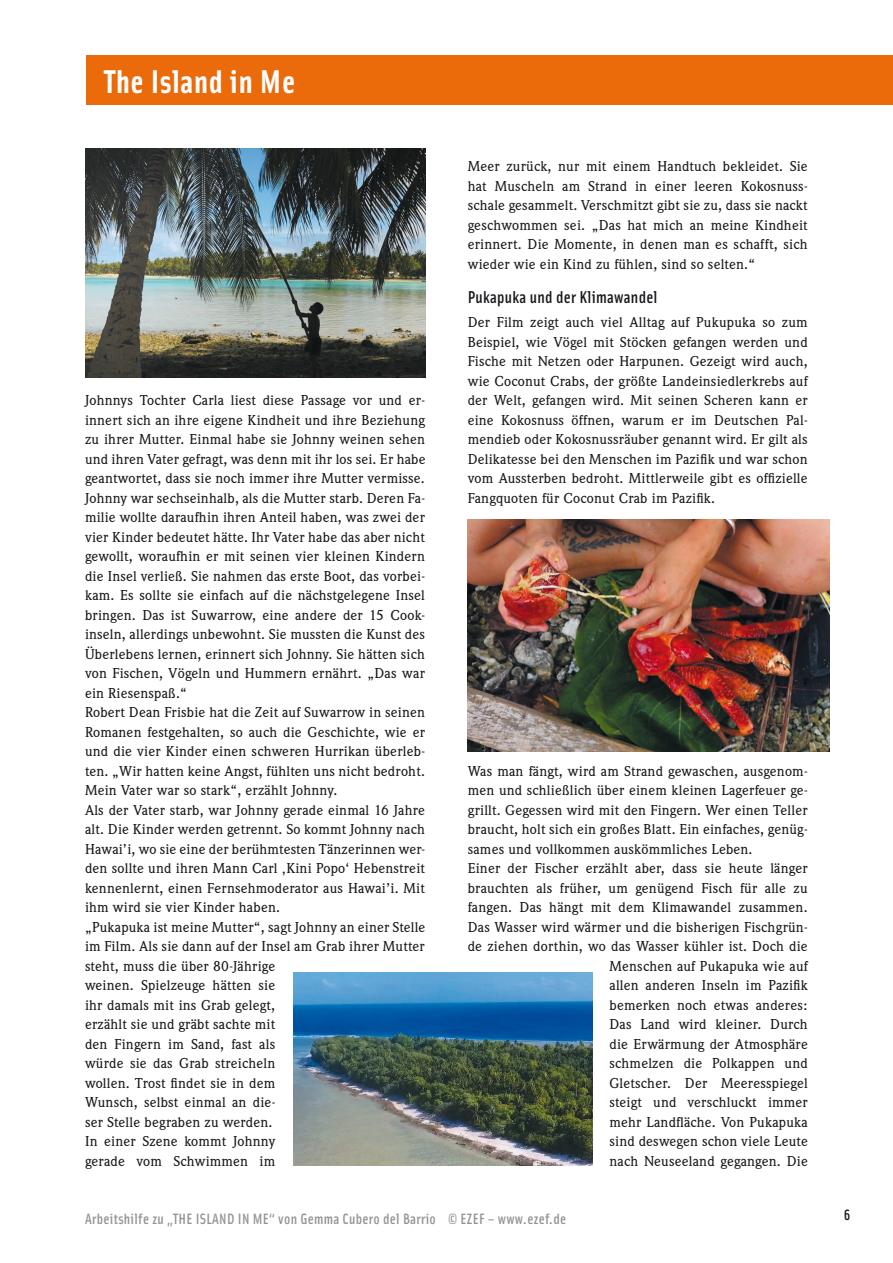
<style>
.page{position:relative;width:893px;height:1263px;background:#fff}
.page>*{position:absolute;margin:0;border:0;box-sizing:border-box;transform-origin:0 0}
.t1{font:33px "Solex Bold Lining";letter-spacing:.02em;color:#fff}
.t2{font:17.25px "Solex Medium Lining";letter-spacing:.015em;color:#1a171c}
.t3{font:500 15px/19.5px "Weidemann";letter-spacing:.015em;color:#1a171c;text-align:justify}
.t4{font:15px "Solex Medium Lining";letter-spacing:.02em;color:#929395}
.t5{font:15px "Solex Medium Lining";color:#1a171c}
</style>
<div class="page">
<div style="left:86px;top:55px;width:806px;height:50px;background:#eb6a0a"></div>
<img style="left:85px;top:149px;width:340px;height:228px">
<img style="left:468px;top:519px;width:361px;height:232px">
<img style="left:293px;top:972px;width:300px;height:193px">
<h1 class="t1" style="left:104px;top:60px;width:192px">The Island in Me</h1>
<p class="t3" style="left:85px;top:390px;width:342px;text-align:left">Johnnys Tochter Carla liest diese Passage vor und er&shy;innert sich an ihre eigene Kindheit und ihre Beziehung zu ihrer Mutter. Einmal habe sie Johnny weinen sehen und ihren Vater gefragt, was denn mit ihr los sei. Er habe geantwortet, dass sie noch immer ihre Mutter vermisse.<br>Johnny war sechseinhalb, als die Mutter starb. Deren Fa&shy;milie wollte daraufhin ihren Anteil haben, was zwei der vier Kinder bedeutet hätte. Ihr Vater habe das aber nicht gewollt, woraufhin er mit seinen vier kleinen Kindern die Insel verließ. Sie nahmen das erste Boot, das vorbei&shy;kam. Es sollte sie einfach auf die nächstgelegene Insel bringen. Das ist Suwarrow, eine andere der 15 Cook&shy;inseln, allerdings unbewohnt. Sie mussten die Kunst des Überlebens lernen, erinnert sich Johnny. Sie hätten sich von Fischen, Vögeln und Hummern ernährt. „Das war ein Riesenspaß.“<br>Robert Dean Frisbie hat die Zeit auf Suwarrow in seinen Romanen festgehalten, so auch die Geschichte, wie er und die vier Kinder einen schweren Hurrikan überleb&shy;ten. „Wir hatten keine Angst, fühlten uns nicht bedroht.<br>Mein Vater war so stark“, erzählt Johnny.<br>Als der Vater starb, war Johnny gerade einmal 16 Jahre alt. Die Kinder werden getrennt. So kommt Johnny nach Hawai’i, wo sie eine der berühmtesten Tänzerinnen wer&shy;den sollte und ihren Mann Carl ‚Kini Popo‘ Hebenstreit kennenlernt, einen Fernsehmoderator aus Hawai’i. Mit ihm wird sie vier Kinder haben.<br>„Pukapuka ist meine Mutter“, sagt Johnny an einer Stelle im Film. Als sie dann auf der Insel am Grab ihrer Mutter steht, muss die über 80-Jährige<br>weinen. Spielzeuge hätten sie<br>ihr damals mit ins Grab gelegt,<br>erzählt sie und gräbt sachte mit<br>den Fingern im Sand, fast als<br>würde sie das Grab streicheln<br>wollen. Trost findet sie in dem<br>Wunsch, selbst einmal an die-<br>ser Stelle begraben zu werden.<br>In einer Szene kommt Johnny<br>gerade vom Schwimmen im</p>
<p class="t3" style="left:468px;top:156px;width:341px">Meer zurück, nur mit einem Handtuch bekleidet. Sie hat Muscheln am Strand in einer leeren Kokosnuss&shy;schale gesammelt. Verschmitzt gibt sie zu, dass sie nackt geschwommen sei. „Das hat mich an meine Kindheit erinnert. Die Momente, in denen man es schafft, sich wieder wie ein Kind zu fühlen, sind so selten.“</p>
<p class="t2" style="left:468px;top:286px;width:191px">Pukapuka und der Klimawandel</p>
<p class="t3" style="left:468px;top:312px;width:342px">Der Film zeigt auch viel Alltag auf Pukupuka so zum Beispiel, wie Vögel mit Stöcken gefangen werden und Fische mit Netzen oder Harpunen. Gezeigt wird auch, wie Coconut Crabs, der größte Landeinsiedlerkrebs auf der Welt, gefangen wird. Mit seinen Scheren kann er eine Kokosnuss öffnen, warum er im Deutschen Pal&shy;mendieb oder Kokosnussräuber genannt wird. Er gilt als Delikatesse bei den Menschen im Pazifik und war schon vom Aussterben bedroht. Mittlerweile gibt es offizielle Fangquoten für Coconut Crab im Pazifik.</p>
<p class="t3" style="left:468px;top:761px;width:342px">Was man fängt, wird am Strand gewaschen, ausgenom-</p>
<p class="t3" style="left:468px;top:780px;width:342px">men und schließlich über einem kleinen Lagerfeuer ge-</p>
<p class="t3" style="left:468px;top:800px;width:341px">grillt. Gegessen wird mit den Fingern. Wer einen Teller</p>
<p class="t3" style="left:468px;top:819px;width:342px">braucht, holt sich ein großes Blatt. Ein einfaches, genüg-</p>
<p class="t3" style="left:468px;top:839px;width:286px">sames und vollkommen auskömmliches Leben.</p>
<p class="t3" style="left:468px;top:858px;width:341px">Einer der Fischer erzählt aber, dass sie heute länger</p>
<p class="t3" style="left:468px;top:878px;width:341px">brauchten als früher, um genügend Fisch für alle zu</p>
<p class="t3" style="left:468px;top:897px;width:341px">fangen. Das hängt mit dem Klimawandel zusammen.</p>
<p class="t3" style="left:468px;top:917px;width:342px">Das Wasser wird wärmer und die bisherigen Fischgrün-</p>
<p class="t3" style="left:468px;top:936px;width:341px">de ziehen dorthin, wo das Wasser kühler ist. Doch die</p>
<p class="t3" style="left:609px;top:956px;width:200px">Menschen auf Pukapuka wie auf</p>
<p class="t3" style="left:609px;top:975px;width:200px">allen anderen Inseln im Pazifik</p>
<p class="t3" style="left:609px;top:995px;width:200px">bemerken noch etwas anderes:</p>
<p class="t3" style="left:609px;top:1014px;width:200px">Das Land wird kleiner. Durch</p>
<p class="t3" style="left:609px;top:1034px;width:200px">die Erwärmung der Atmosphäre</p>
<p class="t3" style="left:609px;top:1053px;width:200px">schmelzen die Polkappen und</p>
<p class="t3" style="left:609px;top:1073px;width:200px">Gletscher. Der Meeresspiegel</p>
<p class="t3" style="left:609px;top:1092px;width:200px">steigt und verschluckt immer</p>
<p class="t3" style="left:609px;top:1112px;width:200px">mehr Landfläche. Von Pukapuka</p>
<p class="t3" style="left:609px;top:1131px;width:200px">sind deswegen schon viele Leute</p>
<p class="t3" style="left:609px;top:1151px;width:200px">nach Neuseeland gegangen. Die</p>
<p class="t4" style="left:85px;top:1209px;width:483px">Arbeitshilfe zu „The Island i n Me“ von Gemma Cubero del Barrio © EZEF – www.ezef.de</p>
<p class="t5" style="left:844px;top:1205px;width:8px">6</p>
</div>
